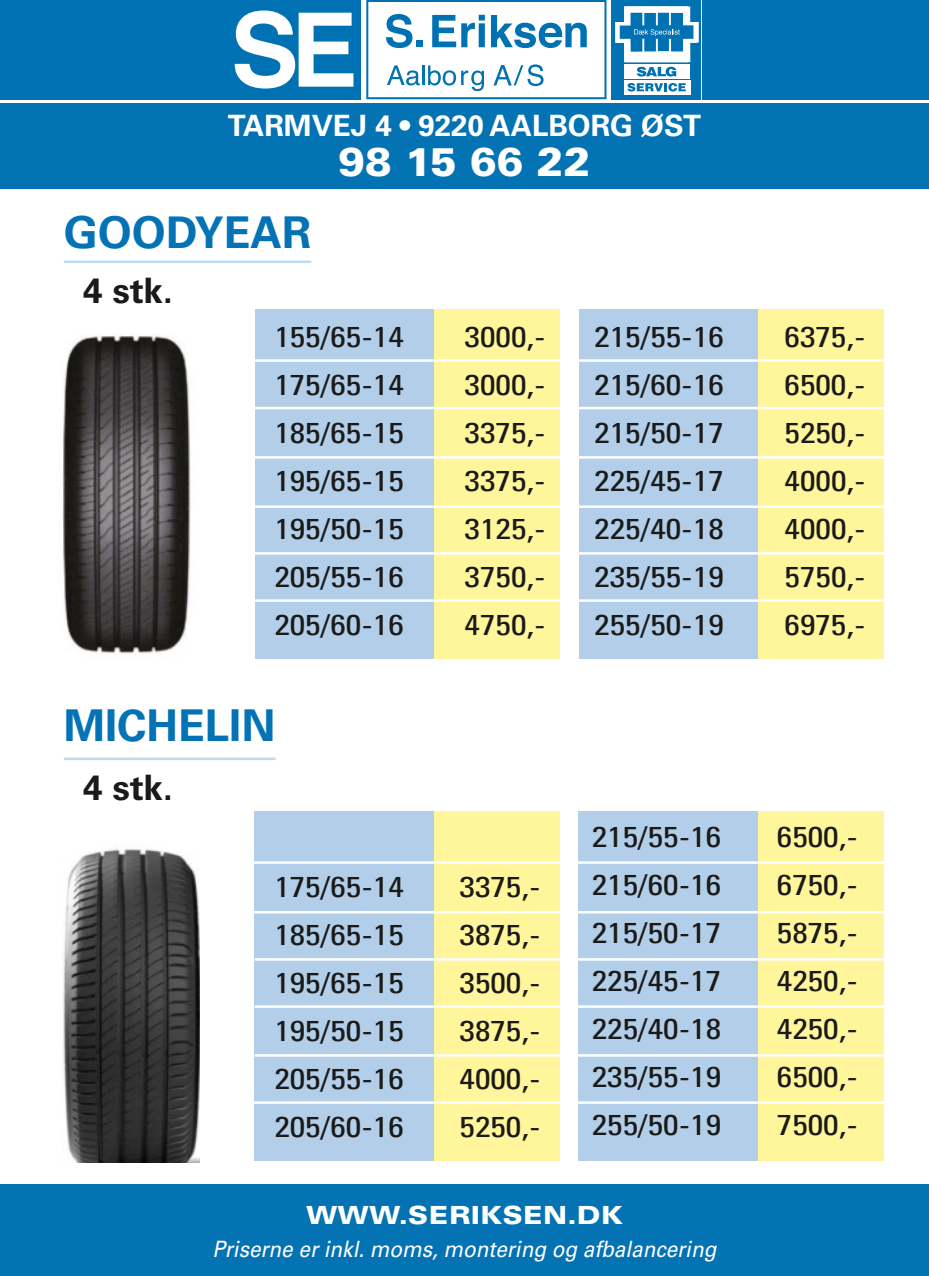
<style>
.page{position:relative;width:929px;height:1276px;background:#fff}
.page>*{position:absolute;margin:0;border:0;box-sizing:border-box;transform-origin:0 0}
.t1{font:700 43.75px "Univers LT Std";color:#0473b5}
.t2{font:900 40px "Univers LT Std";color:#fff}
.t3{font:700 35px "Univers LT Std";color:#1a1a18}
.t4{font:700 29.5px "Univers LT Std";color:#fff}
.t5{font:condensed 28.75px "Univers LT Std";color:#1a1a18;scale:1.21 1}
.t6{font:900 expanded 25px "Univers LT Std";color:#fff}
.t7{font:italic 22.5px "Univers LT Std";color:#fff;scale:.92 1}
</style>
<div class="page">
<div style="left:0;top:104px;width:928px;height:85px;background:#0473b4"></div>
<div style="left:0;top:1185px;width:928px;height:91px;background:#0473b4"></div>
<hr style="left:64px;top:260px;width:247px;height:3px;background:#bfdcee">
<hr style="left:64px;top:757px;width:211px;height:3px;background:#bfdcee">
<img style="left:63px;top:335px;width:128px;height:319px">
<img style="left:63px;top:848px;width:136px;height:314px">
<div style="left:0;top:0;width:928px;height:99px;background:#0072b3"></div>
<svg style="left:361px;top:0;width:250px;height:99px"></svg>
<svg style="left:366px;top:0;width:240px;height:99px"></svg>
<svg style="left:235px;top:10px;width:118px;height:78px"></svg>
<div style="left:626px;top:64px;width:64px;height:15px;background:#fff"></div>
<div style="left:626px;top:80px;width:64px;height:14px;background:#fff"></div>
<div style="left:624px;top:64px;width:64px;height:15px;background:#fff"></div>
<div style="left:624px;top:80px;width:64px;height:14px;background:#fff"></div>
<svg style="left:627px;top:83px;width:58px;height:9px"></svg>
<svg style="left:615px;top:7px;width:83px;height:70px"></svg>
<div style="left:579px;top:309px;width:179px;height:349px;background:#b3cee9"></div>
<div style="left:758px;top:309px;width:125px;height:349px;background:#fff59b"></div>
<div style="left:255px;top:309px;width:179px;height:349px;background:#b3cee9"></div>
<div style="left:434px;top:309px;width:126px;height:349px;background:#fff59b"></div>
<hr style="left:248px;top:359px;width:642px;height:3px;background:#fff">
<hr style="left:248px;top:407px;width:642px;height:2px;background:#fff">
<hr style="left:248px;top:456px;width:642px;height:3px;background:#fff">
<hr style="left:248px;top:505px;width:642px;height:3px;background:#fff">
<hr style="left:248px;top:552px;width:642px;height:2px;background:#fff">
<hr style="left:248px;top:599px;width:642px;height:3px;background:#fff">
<div style="left:578px;top:811px;width:179px;height:349px;background:#b3cee9"></div>
<div style="left:757px;top:811px;width:126px;height:349px;background:#fff59b"></div>
<div style="left:255px;top:811px;width:179px;height:349px;background:#b3cee9"></div>
<div style="left:434px;top:811px;width:125px;height:349px;background:#fff59b"></div>
<hr style="left:247px;top:861px;width:643px;height:3px;background:#fff">
<hr style="left:247px;top:911px;width:643px;height:2px;background:#fff">
<hr style="left:255px;top:958px;width:635px;height:2px;background:#fff">
<hr style="left:255px;top:1005px;width:635px;height:3px;background:#fff">
<hr style="left:255px;top:1054px;width:635px;height:2px;background:#fff">
<hr style="left:241px;top:1101px;width:658px;height:3px;background:#fff">
<p class="t4" style="left:228px;top:108px;width:474px">TARMVEJ 4 • 9220 AALBORG ØST</p>
<h2 class="t2" style="left:338px;top:136px;width:253px">98 15 66 22</h2>
<h1 class="t1" style="left:64px;top:207px;width:249px">GOODYEAR</h1>
<p class="t3" style="left:83px;top:270px;width:91px">4 stk.</p>
<p class="t5" style="left:274px;top:319px;width:108px">155/65-14</p>
<p class="t5" style="left:464px;top:319px;width:69px">3000,-</p>
<p class="t5" style="left:274px;top:367px;width:108px">175/65-14</p>
<p class="t5" style="left:464px;top:367px;width:69px">3000,-</p>
<p class="t5" style="left:274px;top:415px;width:108px">185/65-15</p>
<p class="t5" style="left:464px;top:415px;width:69px">3375,-</p>
<p class="t5" style="left:274px;top:463px;width:108px">195/65-15</p>
<p class="t5" style="left:464px;top:463px;width:69px">3375,-</p>
<p class="t5" style="left:274px;top:511px;width:108px">195/50-15</p>
<p class="t5" style="left:464px;top:511px;width:69px">3125,-</p>
<p class="t5" style="left:274px;top:559px;width:108px">205/55-16</p>
<p class="t5" style="left:464px;top:559px;width:69px">3750,-</p>
<p class="t5" style="left:274px;top:607px;width:108px">205/60-16</p>
<p class="t5" style="left:464px;top:607px;width:69px">4750,-</p>
<h1 class="t1" style="left:64px;top:700px;width:213px">MICHELIN</h1>
<p class="t3" style="left:83px;top:767px;width:91px">4 stk.</p>
<p class="t5" style="left:274px;top:868px;width:108px">175/65-14</p>
<p class="t5" style="left:459px;top:868px;width:69px">3375,-</p>
<p class="t5" style="left:274px;top:916px;width:108px">185/65-15</p>
<p class="t5" style="left:459px;top:916px;width:69px">3875,-</p>
<p class="t5" style="left:274px;top:964px;width:108px">195/65-15</p>
<p class="t5" style="left:459px;top:964px;width:69px">3500,-</p>
<p class="t5" style="left:274px;top:1012px;width:108px">195/50-15</p>
<p class="t5" style="left:459px;top:1012px;width:69px">3875,-</p>
<p class="t5" style="left:274px;top:1060px;width:108px">205/55-16</p>
<p class="t5" style="left:459px;top:1060px;width:69px">4000,-</p>
<p class="t5" style="left:274px;top:1108px;width:108px">205/60-16</p>
<p class="t5" style="left:459px;top:1108px;width:69px">5250,-</p>
<p class="t5" style="left:594px;top:319px;width:108px">215/55-16</p>
<p class="t5" style="left:784px;top:319px;width:69px">6375,-</p>
<p class="t5" style="left:594px;top:367px;width:108px">215/60-16</p>
<p class="t5" style="left:784px;top:367px;width:69px">6500,-</p>
<p class="t5" style="left:594px;top:415px;width:108px">215/50-17</p>
<p class="t5" style="left:784px;top:415px;width:69px">5250,-</p>
<p class="t5" style="left:594px;top:463px;width:108px">225/45-17</p>
<p class="t5" style="left:784px;top:463px;width:69px">4000,-</p>
<p class="t5" style="left:594px;top:511px;width:108px">225/40-18</p>
<p class="t5" style="left:784px;top:511px;width:69px">4000,-</p>
<p class="t5" style="left:594px;top:559px;width:108px">235/55-19</p>
<p class="t5" style="left:784px;top:559px;width:69px">5750,-</p>
<p class="t5" style="left:594px;top:607px;width:108px">255/50-19</p>
<p class="t5" style="left:784px;top:607px;width:69px">6975,-</p>
<p class="t5" style="left:591px;top:818px;width:108px">215/55-16</p>
<p class="t5" style="left:776px;top:818px;width:69px">6500,-</p>
<p class="t5" style="left:591px;top:866px;width:108px">215/60-16</p>
<p class="t5" style="left:776px;top:866px;width:69px">6750,-</p>
<p class="t5" style="left:591px;top:914px;width:108px">215/50-17</p>
<p class="t5" style="left:776px;top:914px;width:69px">5875,-</p>
<p class="t5" style="left:591px;top:962px;width:108px">225/45-17</p>
<p class="t5" style="left:776px;top:962px;width:69px">4250,-</p>
<p class="t5" style="left:591px;top:1010px;width:108px">225/40-18</p>
<p class="t5" style="left:776px;top:1010px;width:69px">4250,-</p>
<p class="t5" style="left:591px;top:1058px;width:108px">235/55-19</p>
<p class="t5" style="left:776px;top:1058px;width:69px">6500,-</p>
<p class="t5" style="left:591px;top:1106px;width:108px">255/50-19</p>
<p class="t5" style="left:776px;top:1106px;width:69px">7500,-</p>
<p class="t6" style="left:306px;top:1200px;width:318px">WWW.SERIKSEN.DK</p>
<p class="t7" style="left:212px;top:1235px;width:549px">Priserne er inkl. moms, montering og afbalancering</p>
</div>
